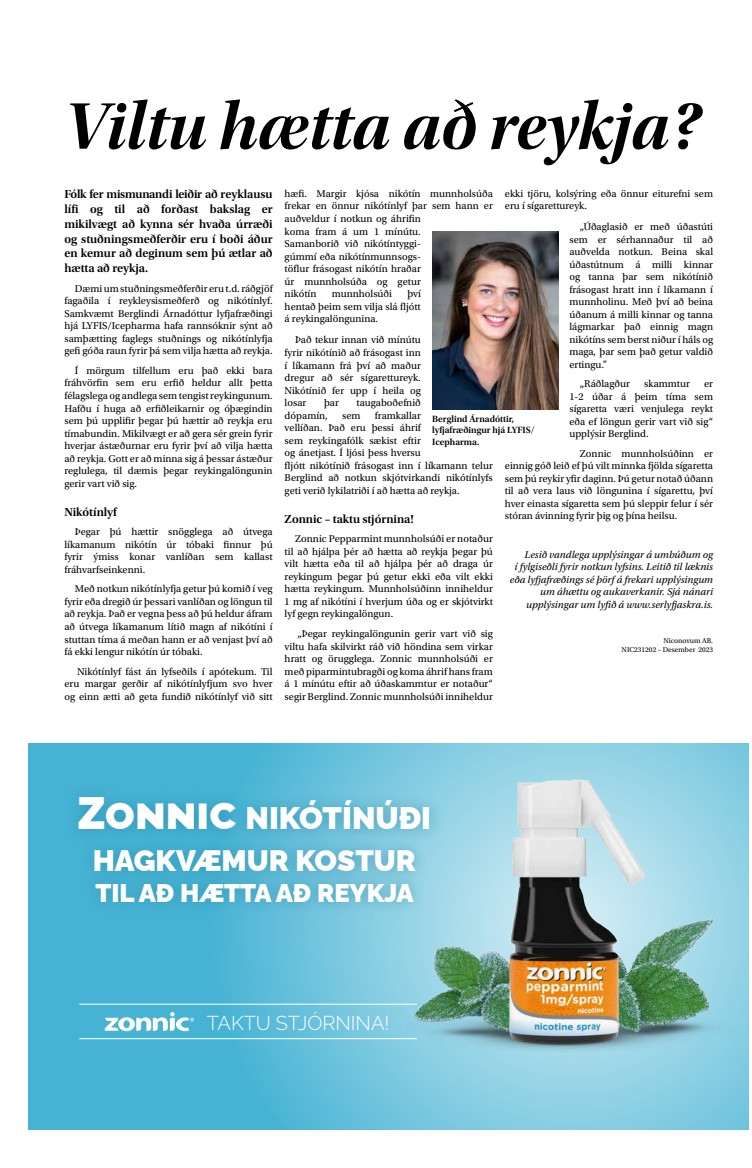
<style>
.page{position:relative;width:752px;height:1168px;background:#fff}
.page>*{position:absolute;margin:0;border:0;box-sizing:border-box;transform-origin:0 0}
.t1{font:68.6px "Utopia Std Bold Disp It";color:#000}
.t2{font:900 31.2px "Raleway";color:#fff}
.t3{font:900 29.6px "Raleway";color:#fff}
.t4{font:900 25.6px "Raleway";color:#fff}
.t5{font:300 20px "Raleway";color:#fff}
.t6{font:12.2px/14.8px "Utopia Std Semibold Subh";color:#000;text-align:justify}
.t7{font:10.4px/12.5px "Utopia Std";color:#000;text-align:justify}
.t8{font:italic 10.4px/12.5px "Utopia Std";color:#000;text-align:right}
.t9{font:9.4px/11.3px "Utopia Std Semibold Subh";color:#000}
.t10{font:7.3px/8.8px "Utopia Std";color:#000;text-align:right}
.s1{font-size:45.4px}
</style>
<div class="page">
<div style="left:28px;top:743px;width:720px;height:386px;background:#46b3d4"></div>
<svg style="left:208px;top:743px;width:540px;height:386px"></svg>
<img style="left:314px;top:759px;width:434px;height:350px">
<div style="left:65px;top:783px;width:378px;height:60px;background:#227c9b;opacity:.5"></div>
<div style="left:80px;top:837px;width:348px;height:79px;background:#227c9b;opacity:.5"></div>
<hr style="left:79px;top:1038px;width:337px;height:1px;background:#fff">
<svg style="left:105px;top:1012px;width:89px;height:19px"></svg>
<hr style="left:79px;top:1004px;width:337px;height:1px;background:#fff">
<img style="left:432px;top:232px;width:125px;height:178px">
<h1 class="t1" style="left:64px;top:89px;width:637px">Viltu hætta að reykja?</h1>
<p class="t6" style="left:64px;top:187px;width:210px">Fólk fer mismunandi leiðir að reyklausu lífi og til að forðast bakslag er mikilvægt að kynna sér hvaða úrræði og stuðningsmeðferðir eru í boði áður en kemur að deginum sem þú ætlar að hætta að reykja.</p>
<p class="t7" style="left:64px;top:282px;width:210px;text-indent:10px">Dæmi um stuðningsmeðferðir eru t.d. ráðgjöf fagaðila í reykleysismeðferð og nikótínlyf.<br>Samkvæmt Berglindi Árnadóttur lyfjafræðingi hjá LYFIS/Icepharma hafa rannsóknir sýnt að samþætting faglegs stuðnings og nikótínlyfja gefi góða raun fyrir þá sem vilja hætta að reykja.</p>
<p class="t7" style="left:64px;top:364px;width:210px;text-indent:10px">Í mörgum tilfellum eru það ekki bara fráhvörfin sem eru erfið heldur allt þetta félagslega og andlega sem tengist reykingunum.<br>Hafðu í huga að erfiðleikarnir og óþægindin sem þú upplifir þegar þú hættir að reykja eru tímabundin. Mikilvægt er að gera sér grein fyrir hverjar ástæðurnar eru fyrir því að vilja hætta að reykja. Gott er að minna sig á þessar ástæður reglulega, til dæmis þegar reykingalöngunin gerir vart við sig.</p>
<p class="t6" style="left:64px;top:504px;width:54px">Nikótínlyf</p>
<p class="t7" style="left:64px;top:526px;width:210px;text-indent:10px">Þegar þú hættir snögglega að útvega líkamanum nikótín úr tóbaki finnur þú fyrir ýmiss konar vanlíðan sem kallast fráhvarfseinkenni.</p>
<p class="t7" style="left:64px;top:583px;width:210px;text-indent:10px">Með notkun nikótínlyfja getur þú komið í veg fyrir eða dregið úr þessari vanlíðan og löngun til að reykja. Það er vegna þess að þú heldur áfram að útvega líkamanum lítið magn af nikótíni í stuttan tíma á meðan hann er að venjast því að fá ekki lengur nikótín úr tóbaki.</p>
<p class="t7" style="left:64px;top:665px;width:210px;text-indent:13px">Nikótínlyf fást án lyfseðils í apótekum. Til eru margar gerðir af nikótínlyfjum svo hver og einn ætti að geta fundið nikótínlyf við sitt</p>
<p class="t7" style="left:284px;top:187px;width:210px;text-align:left">hæfi. Margir kjósa nikótín munnholsúða frekar en önnur nikótínlyf þar sem hann er auðveldur í notkun og áhrifin<br>koma fram á um 1 mínútu.<br>Samanborið við nikótíntyggi-<br>gúmmí eða nikótínmunnsogs-<br>töflur frásogast nikótín hraðar<br>úr munnholsúða og getur<br>nikótín</p>
<p class="t7" style="left:504px;top:187px;width:210px">ekki tjöru, kolsýring eða önnur eiturefni sem eru í sígarettureyk.</p>
<p class="t7" style="left:569px;top:221px;width:145px;text-indent:10px">„Úðaglasið er með úðastúti sem er sérhannaður til að auðvelda notkun. Beina skal úðastútnum á milli kinnar og tanna þar sem nikótínið frásogast hratt inn í líkamann í munnholinu. Með því að beina úðanum á milli kinnar og tanna lágmarkar það einnig magn nikótíns sem berst niður í háls og maga, þar sem það getur valdið ertingu.”</p>
<p class="t7" style="left:579px;top:378px;width:52px">„Ráðlagður</p>
<p class="t7" style="left:644px;top:378px;width:47px">skammtur</p>
<p class="t7" style="left:284px;top:288px;width:138px;text-indent:123px">því hentað þeim sem vilja slá fljótt á reykingalöngunina.</p>
<p class="t7" style="left:284px;top:334px;width:138px;text-indent:10px">Það tekur innan við mínútu fyrir nikótínið að frásogast inn í líkamann frá því að maður dregur að sér sígarettureyk.<br>Nikótínið fer upp í heila og losar</p>
<p class="t7" style="left:331px;top:288px;width:62px">munnholsúði</p>
<p class="t7" style="left:569px;top:378px;width:145px;text-indent:135px">er 1-2 úðar á þeim tíma sem sígaretta væri venjulega reykt eða ef löngun gerir vart við sig“ upplýsir Berglind.</p>
<p class="t7" style="left:504px;top:447px;width:210px;text-indent:75px">Zonnic munnholsúðinn er einnig góð leið ef þú vilt minnka fjölda sígaretta sem þú reykir yfir daginn. Þú getur notað úðann til að vera laus við löngunina í sígarettu, því hver einasta sígaretta sem þú sleppir felur í sér stóran ávinning fyrir þig og þína heilsu.</p>
<p class="t8" style="left:509px;top:548px;width:205px">Lesið vandlega upplýsingar á umbúðum og<br>í fylgiseðli fyrir notkun lyfsins. Leitið til læknis eða lyfjafræðings sé þörf á frekari upplýsingum um áhættu og aukaverkanir. Sjá nánari upplýsingar um lyfið á www.serlyfjaskra.is.</p>
<p class="t10" style="left:621px;top:637px;width:93px">Niconovum AB.<br>NIC231202 – Desember 2023</p>
<p class="t7" style="left:324px;top:397px;width:16px">þar</p>
<p class="t7" style="left:356px;top:397px;width:66px">taugaboðefnið</p>
<p class="t7" style="left:284px;top:409px;width:45px">dópamín,</p>
<p class="t7" style="left:342px;top:409px;width:20px">sem</p>
<p class="t7" style="left:284px;top:409px;width:210px;text-align:left;text-indent:90px">framkallar<br>vellíðan. Það eru þessi áhrif<br>sem reykingafólk sækist eftir<br>og ánetjast. Í ljósi þess hversu<br>fljótt nikótínið frásogast inn í líkamann telur Berglind að notkun skjótvirkandi nikótínlyfs geti verið lykilatriði í að hætta að reykja.</p>
<p class="t6" style="left:284px;top:511px;width:131px">Zonnic – taktu stjórnina!</p>
<p class="t7" style="left:284px;top:533px;width:210px;text-indent:10px">Zonnic Pepparmint munnholsúði er notaður til að hjálpa þér að hætta að reykja þegar þú vilt hætta eða til að hjálpa þér að draga úr reykingum þegar þú getur ekki eða vilt ekki hætta reykingum. Munnholsúðinn inniheldur 1 mg af nikótíni í hverjum úða og er skjótvirkt lyf gegn reykingalöngun.</p>
<p class="t7" style="left:284px;top:627px;width:210px;text-indent:13px">„Þegar reykingalöngunin gerir vart við sig viltu hafa skilvirkt ráð við höndina sem virkar hratt og örugglega. Zonnic munnholsúði er með piparmintubragði og koma áhrif hans fram á 1 mínútu eftir að úðaskammtur er notaður“ segir Berglind. Zonnic munnholsúði inniheldur</p>
<p class="t9" style="left:432px;top:413px;width:104px">Berglind Árnadóttir, lyfjafræðingur hjá LYFIS/<br>Icepharma.</p>
<h2 class="t2" style="left:77px;top:794px;width:355px"><span class="s1">Zonnic</span> NIKÓTÍNÚÐI</h2>
<h3 class="t3" style="left:93px;top:838px;width:324px">HAGKVÆMUR KOSTUR</h3>
<h3 class="t4" style="left:95px;top:873px;width:319px">TIL AÐ HÆTTA AÐ REYKJA</h3>
<h3 class="t5" style="left:207px;top:1011px;width:184px">TAKTU STJÓRNINA!</h3>
</div>
